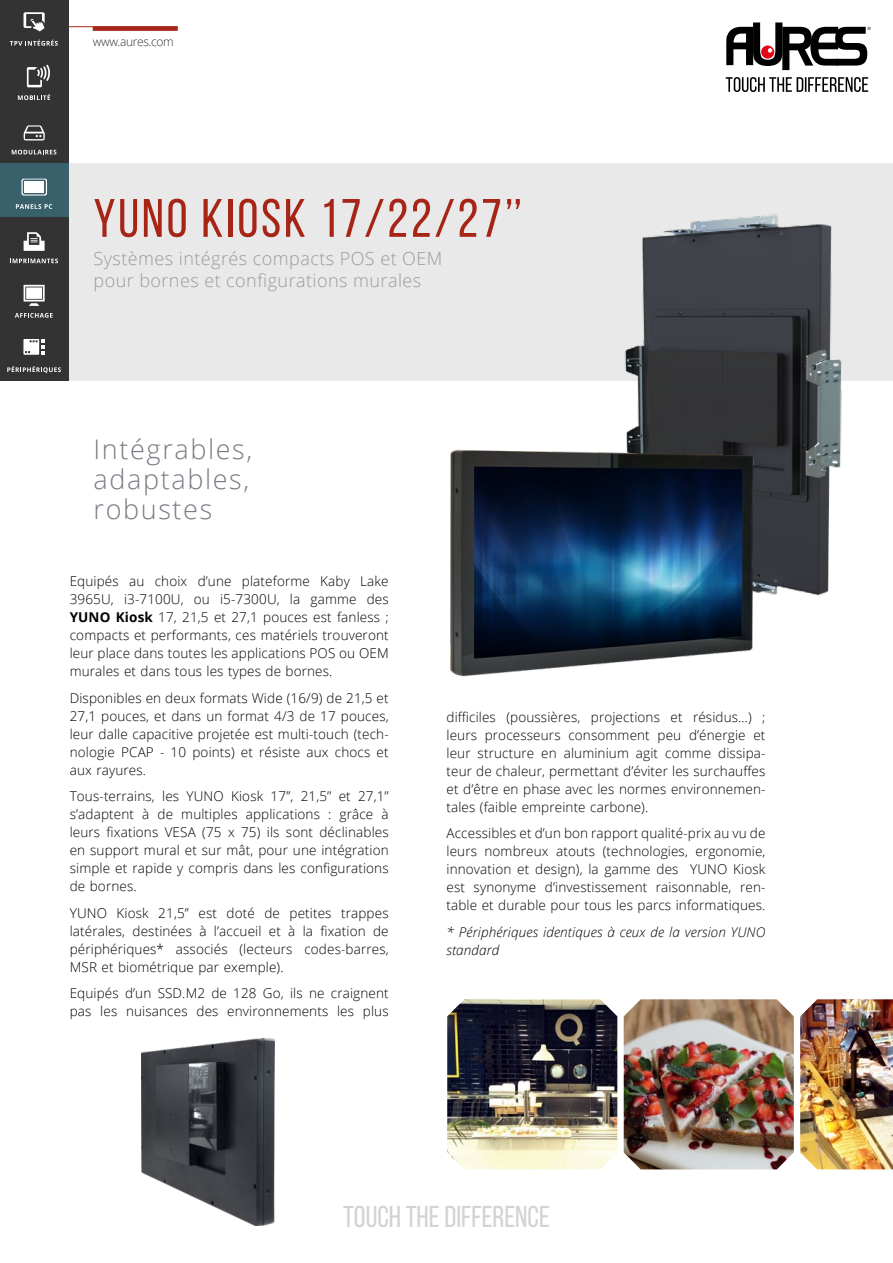
<style>
.page{position:relative;width:893px;height:1263px;background:#fff}
.page>*{position:absolute;margin:0;border:0;box-sizing:border-box;transform-origin:0 0}
.t1{font:54px "Bebas Neue";letter-spacing:.05em;color:#a62517}
.t2{font:30.15px "Bebas Neue";color:#d3d3d6}
.t3{font:300 27px/30px "Open Sans";letter-spacing:.06em;color:#797c83;text-align:justify}
.t4{font:300 18px/21.6px "Open Sans";letter-spacing:.025em;color:#9c9b9b}
.t5{font:300 13.5px/18px "Open Sans";letter-spacing:.01em;color:#000;text-align:justify}
.t6{font:italic 300 13.5px/18px "Open Sans";letter-spacing:.01em;color:#000}
.t7{font:300 12px "Open Sans";letter-spacing:-.03em;color:#333}
.s1{font-weight:700}
</style>
<div class="page">
<div style="left:38px;top:163px;width:855px;height:218px;background:#e9e9e9"></div>
<div style="left:93px;top:26px;width:85px;height:5px;background:#a62617"></div>
<hr style="left:0;top:26px;width:178px;height:1px;background:#a62617">
<svg style="left:726px;top:22px;width:145px;height:48px"></svg>
<svg style="left:726px;top:77px;width:142px;height:15px"></svg>
<div style="left:0;top:109px;width:69px;height:54px;background:#333"></div>
<div style="left:0;top:163px;width:69px;height:55px;background:#39616c"></div>
<div style="left:0;top:218px;width:69px;height:54px;background:#333"></div>
<div style="left:0;top:272px;width:69px;height:54px;background:#333"></div>
<div style="left:0;top:326px;width:69px;height:55px;background:#333"></div>
<div style="left:0;top:54px;width:69px;height:55px;background:#333"></div>
<div style="left:0;top:0;width:69px;height:54px;background:#333"></div>
<svg style="left:24px;top:12px;width:21px;height:19px"></svg>
<svg style="left:10px;top:40px;width:48px;height:6px"></svg>
<svg style="left:12px;top:150px;width:44px;height:4px"></svg>
<svg style="left:18px;top:94px;width:32px;height:6px"></svg>
<svg style="left:16px;top:204px;width:36px;height:5px"></svg>
<svg style="left:15px;top:313px;width:38px;height:5px"></svg>
<svg style="left:7px;top:366px;width:54px;height:7px"></svg>
<svg style="left:10px;top:259px;width:48px;height:4px"></svg>
<svg style="left:24px;top:232px;width:21px;height:19px"></svg>
<svg style="left:24px;top:285px;width:21px;height:21px"></svg>
<svg style="left:24px;top:125px;width:21px;height:15px"></svg>
<svg style="left:21px;top:179px;width:26px;height:17px"></svg>
<div style="left:24px;top:181px;width:20px;height:12px;background:#fff"></div>
<svg style="left:27px;top:65px;width:23px;height:22px"></svg>
<svg style="left:23px;top:339px;width:22px;height:16px"></svg>
<img style="left:624px;top:214px;width:218px;height:382px">
<img style="left:450px;top:428px;width:320px;height:249px">
<img style="left:624px;top:999px;width:170px;height:170px">
<img style="left:447px;top:999px;width:170px;height:170px">
<img style="left:800px;top:999px;width:93px;height:170px">
<img style="left:142px;top:1039px;width:132px;height:186px">
<p class="t7" style="left:93px;top:34px;width:83px">www.aures.com</p>
<h1 class="t1" style="left:94px;top:189px;width:430px">YUNO KIOSK 17/22/27’’</h1>
<h3 class="t4" style="left:94px;top:248px;width:350px">Systèmes intégrés compacts POS et OEM pour bornes et configurations murales</h3>
<h3 class="t3" style="left:94px;top:433px;width:160px">Intégrables, adaptables, robustes</h3>
<p class="t5" style="left:70px;top:572px;width:320px">Equipés au choix d’une plateforme Kaby Lake 3965U, i3-7100U, ou i5-7300U, la gamme des <span class="s1">YUNO Kiosk</span> 17, 21,5 et 27,1 pouces est fanless ; compacts et performants, ces matériels trouveront leur place dans toutes les applications POS ou OEM murales et dans tous les types de bornes.</p>
<p class="t5" style="left:70px;top:688px;width:320px">Disponibles en deux formats Wide (16/9) de 21,5 et 27,1 pouces, et dans un format 4/3 de 17 pouces, leur dalle capacitive projetée est multi-touch (tech&shy;nologie PCAP - 10 points) et résiste aux chocs et aux rayures.</p>
<p class="t5" style="left:70px;top:787px;width:320px">Tous-terrains, les YUNO Kiosk 17’’, 21,5’’ et 27,1’’ s’adaptent à de multiples applications : grâce à leurs fixations VESA (75 x 75) ils sont déclinables en support mural et sur mât, pour une intégration simple et rapide y compris dans les configurations de bornes.</p>
<p class="t5" style="left:70px;top:903px;width:320px">YUNO Kiosk 21,5’’ est doté de petites trappes latérales, destinées à l’accueil et à la fixation de périphériques* associés (lecteurs codes-barres, MSR et biométrique par exemple).</p>
<p class="t5" style="left:70px;top:984px;width:320px">Equipés d’un SSD.M2 de 128 Go, ils ne craignent pas les nuisances des environnements les plus</p>
<p class="t5" style="left:446px;top:707px;width:320px">difficiles (poussières, projections et résidus…) ; leurs processeurs consomment peu d’énergie et leur structure en aluminium agit comme dissipa&shy;teur de chaleur, permettant d’éviter les surchauffes et d’être en phase avec les normes environnemen&shy;tales (faible empreinte carbone).</p>
<p class="t5" style="left:446px;top:824px;width:320px">Accessibles et d’un bon rapport qualité-prix au vu de leurs nombreux atouts (technologies, ergonomie, innovation et design), la gamme des YUNO Kiosk est synonyme d’investissement raisonnable, ren&shy;table et durable pour tous les parcs informatiques.</p>
<p class="t6" style="left:446px;top:922px;width:320px">* Périphériques identiques à ceux de la version YUNO standard</p>
<h2 class="t2" style="left:343px;top:1200px;width:208px">TOUCH THE DIFFERENCE</h2>
</div>
